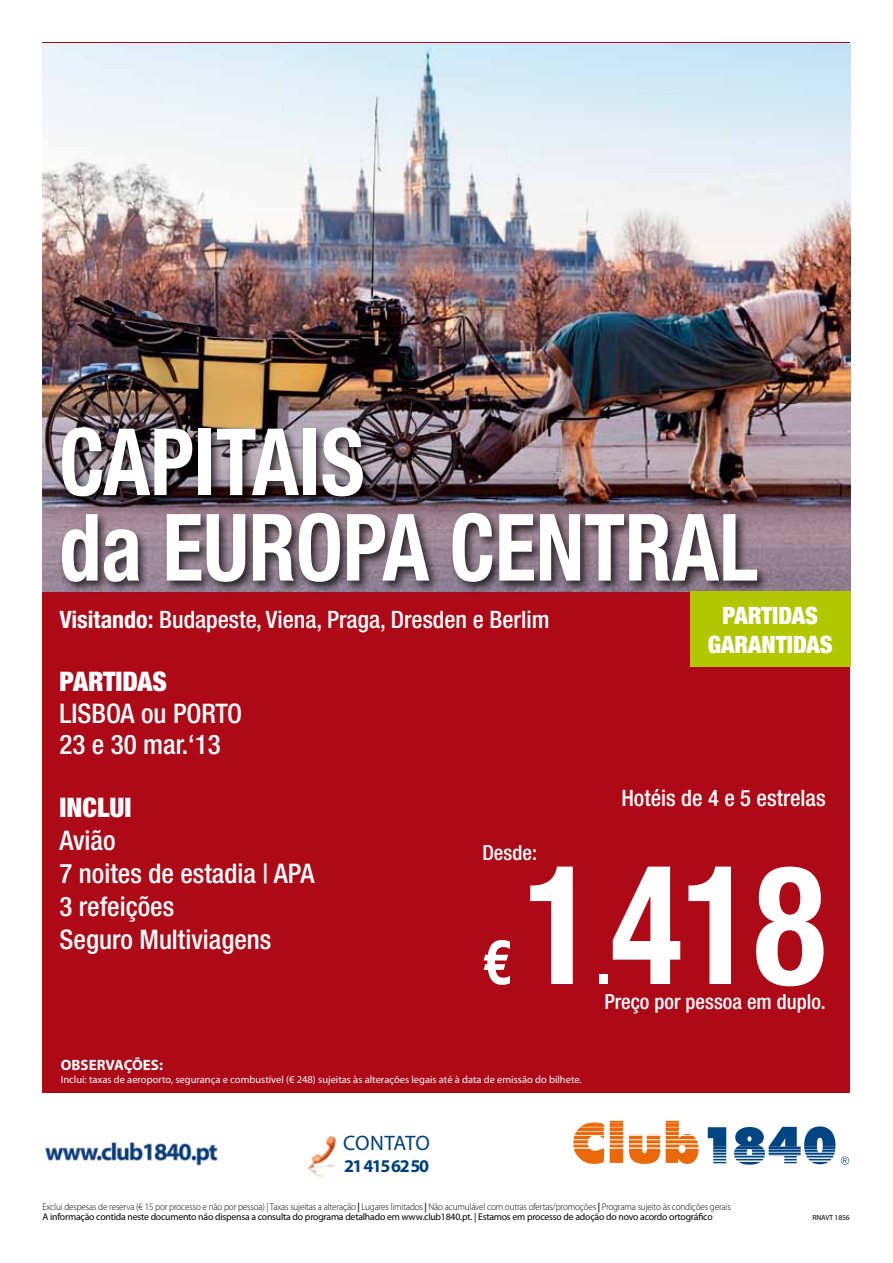
<style>
.page{position:relative;width:893px;height:1263px;background:#fff}
.page>*{position:absolute;margin:0;border:0;box-sizing:border-box;transform-origin:0 0}
.t1{font:700 condensed 165.9px "Helvetica Neue";color:#fff;scale:.9 1}
.t2{font:700 condensed 93px/85.5px "Helvetica Neue";color:#fff;scale:.91 1}
.t3{font:700 condensed 62.25px "Helvetica Neue";color:#fff}
.t4{font:500 condensed 27px/33px "Helvetica Neue";color:#fff}
.t5{font:900 condensed 27px "Helvetica Neue";color:#fff}
.t6{font:500 condensed 24px "Helvetica Neue";color:#fff}
.t7{font:900 condensed 24px/28.5px "Helvetica Neue";color:#fff;text-align:center}
.t8{font:500 condensed 22.65px "Helvetica Neue";color:#fff}
.t9{font:21px "Myriad Pro";color:#00417b}
.t10{font:500 condensed 20.7px "Helvetica Neue";color:#fff}
.t11{font:700 18px "Myriad Pro";letter-spacing:-.08em;color:#00417b}
.t12{font:700 15px "Myriad Pro";color:#fff}
.t13{font:10.5px "Myriad Pro";color:#fff}
.t14{font:300 9.75px/10.5px "Myriad Pro";letter-spacing:-.015em;color:#000;scale:.94 1}
.t15{font:7.5px "Myriad Pro";letter-spacing:-.02em;color:#000}
.s1{font-weight:700}
.s2{font-weight:600}
.s3{font-weight:400}
</style>
<div class="page">
<div style="left:43px;top:43px;width:807px;height:1050px;background:#ad0917"></div>
<img style="left:43px;top:43px;width:807px;height:548px">
<div style="left:58px;top:424px;width:711px;height:170px;background:#000;opacity:.75"></div>
<svg style="left:573px;top:1120px;width:277px;height:45px"></svg>
<img style="left:45px;top:1136px;width:292px;height:42px">
<div style="left:690px;top:591px;width:160px;height:75px;background:#b1c800"></div>
<h2 class="t2" style="left:59px;top:418px;width:770px">CAPITAIS<br>DA EUROPA CENTRAL</h2>
<h3 class="t6" style="left:60px;top:605px;width:492px"><span class="s1">VISITANDO:</span> Budapeste, Viena, Praga, Dresden e Berlim</h3>
<h3 class="t5" style="left:60px;top:665px;width:109px">PARTIDAS</h3>
<h3 class="t4" style="left:60px;top:697px;width:184px;line-height:31.5px">Lisboa ou Porto<br>23 e 30 mar.‘13</h3>
<h3 class="t7" style="left:708px;top:601px;width:126px">PARTIDAS<br>GARANTIDAS</h3>
<h3 class="t5" style="left:60px;top:791px;width:72px">INCLUI</h3>
<h3 class="t4" style="left:60px;top:824px;width:256px">Avião<br>7 noites de estadia | APA<br>3 refeições<br>Seguro Multiviagens</h3>
<h3 class="t10" style="left:482px;top:840px;width:56px">Desde:</h3>
<h3 class="t8" style="left:621px;top:784px;width:206px">Hotéis de 4 e 5 estrelas</h3>
<h3 class="t3" style="left:482px;top:924px;width:31px">€</h3>
<h1 class="t1" style="left:524px;top:824px;width:337px">1418</h1>
<h3 class="t3" style="left:596px;top:924px;width:16px">.</h3>
<h3 class="t10" style="left:604px;top:989px;width:223px">Preço por pessoa em duplo.</h3>
<h3 class="t12" style="left:61px;top:1055px;width:104px">OBSERVAÇÕES:</h3>
<p class="t13" style="left:61px;top:1072px;width:522px">Inclui: taxas de aeroporto, segurança e combustível (€ 248) sujeitas às alterações legais até à data de emissão do bilhete.</p>
<h3 class="t9" style="left:343px;top:1130px;width:40px">contat</h3>
<h3 class="t9" style="left:416px;top:1130px;width:16px">o</h3>
<h3 class="t11" style="left:344px;top:1154px;width:86px">21 415 62 50</h3>
<p class="t14" style="left:43px;top:1201px;width:734px">Exclui despesas de reserva (€ 15 por processo e não por pessoa) | Taxas sujeitas a alteração <span class="s2">|</span> Lugares limitados <span class="s2">|</span> Não acumulável com outras ofertas/promoções <span class="s2">|</span> Programa sujeito às condições gerais<br><span class="s3">A informação contida neste documento não dispensa a consulta do programa detalhado em www.club1840.pt. | Estamos em processo de adoção do novo acordo ortográfico</span></p>
<p class="t15" style="left:813px;top:1213px;width:38px">RNAVT 1856</p>
</div>
